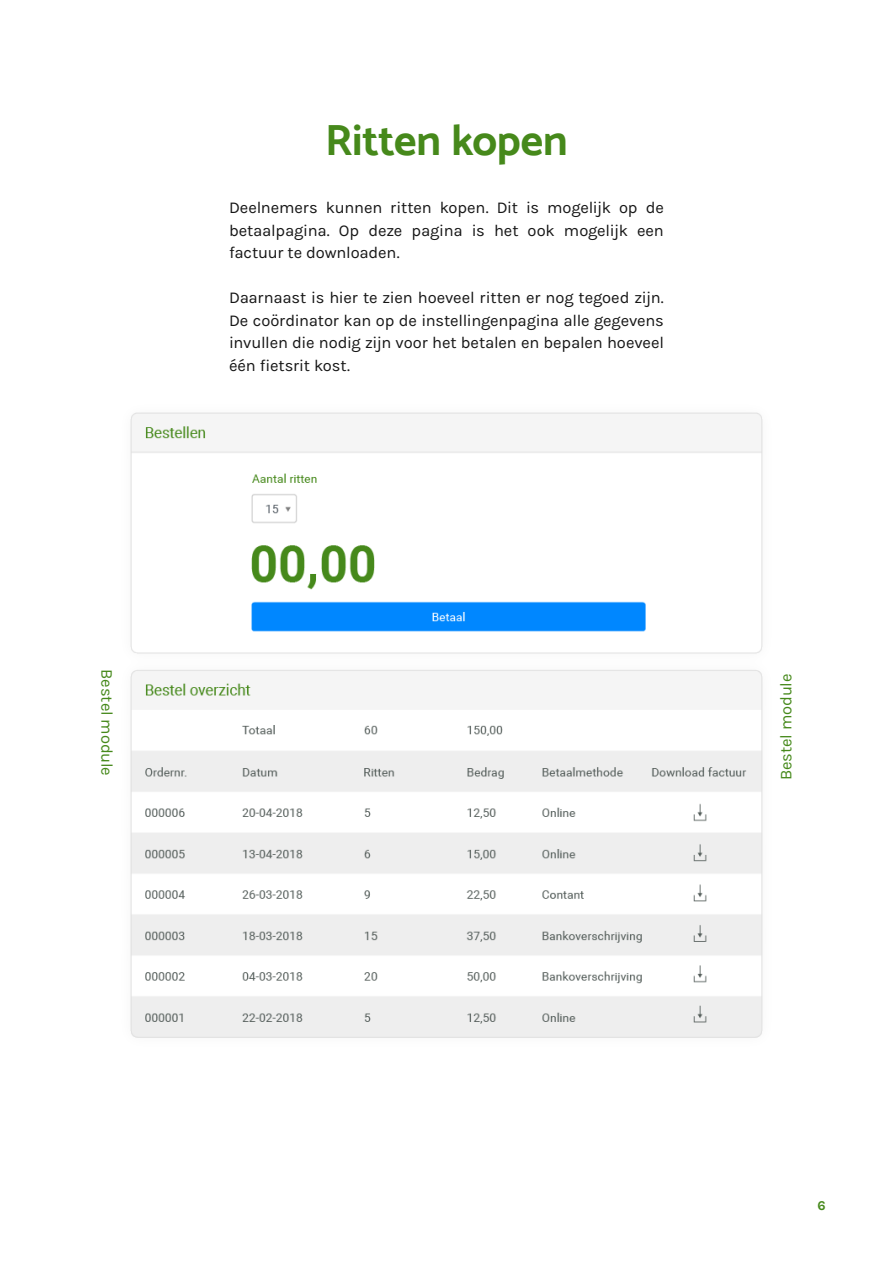
<style>
.page{position:relative;width:893px;height:1263px;background:#fff}
.page>*{position:absolute;margin:0;border:0;box-sizing:border-box;transform-origin:0 0}
.poppins{font:700 43.5px "Catamaran";letter-spacing:-.005em;color:#46891b}
.karla{font:16.5px/22.5px "Karla";letter-spacing:-.01em;color:#171717;text-align:justify}
.annote{font:16.5px "Karla";letter-spacing:-.01em;color:#46891b}
.Paginanummer_kopie{font:700 13.5px "Karla";color:#46891b}
</style>
<div class="page">
<img style="left:130px;top:413px;width:633px;height:624px">
<p class="poppins" style="left:325px;top:115px;width:244px">Ritten kopen</p>
<p class="karla" style="left:229px;top:197px;width:436px">Deelnemers kunnen ritten kopen. Dit is mogelijk op de betaalpagina. Op deze pagina is het ook mogelijk een factuur te downloaden.</p>
<p class="karla" style="left:229px;top:287px;width:436px">Daarnaast is hier te zien hoeveel ritten er nog tegoed zijn.<br>De coördinator kan op de instellingenpagina alle gegevens invullen die nodig zijn voor het betalen en bepalen hoeveel één fietsrit kost.</p>
<p class="annote" style="left:116px;top:669px;width:108px;rotate:90deg">Bestel module</p>
<p class="annote" style="left:777px;top:780px;width:108px;rotate:-90deg">Bestel module</p>
<p class="Paginanummer_kopie" style="left:817px;top:1198px;width:10px">6</p>
</div>
